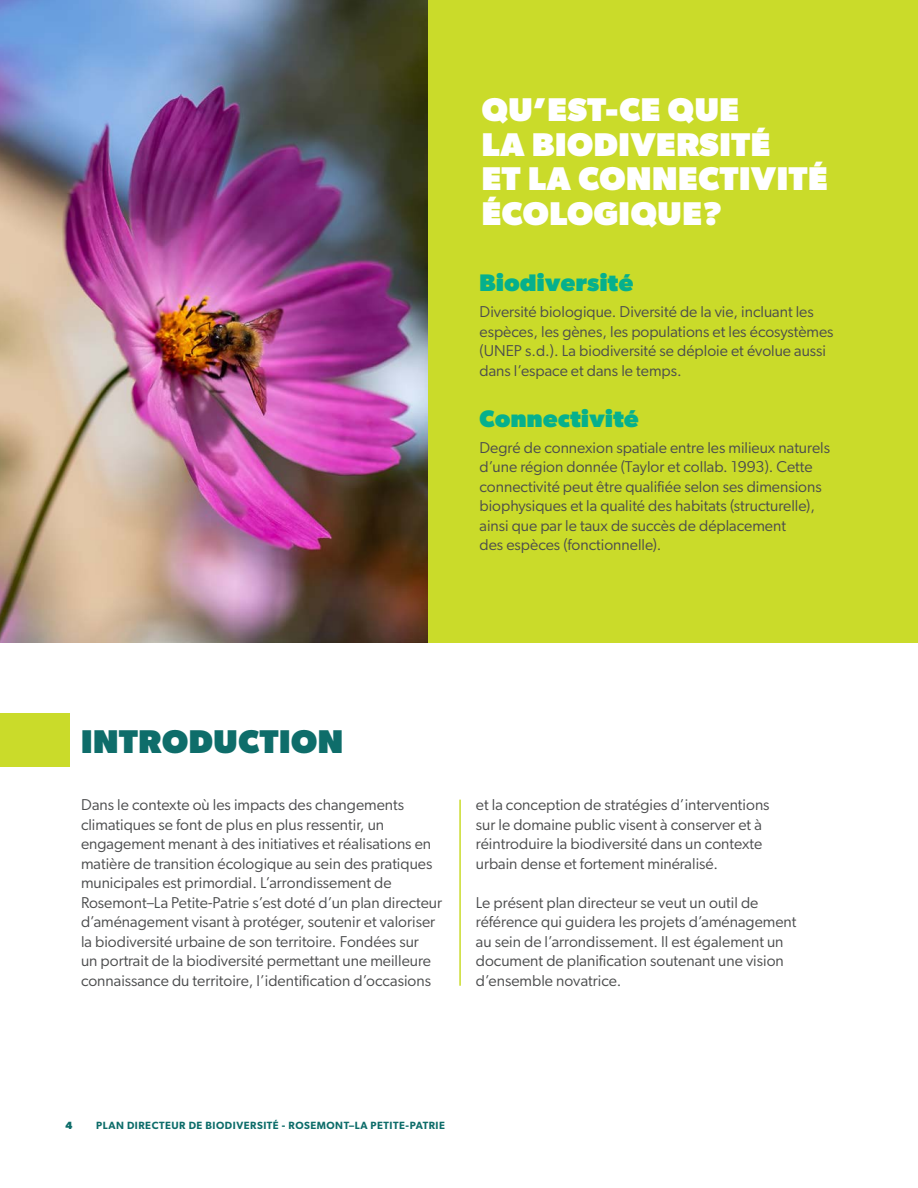
<style>
.page{position:relative;width:918px;height:1188px;background:#fff}
.page>*{position:absolute;margin:0;border:0;box-sizing:border-box;transform-origin:0 0}
.t1{font:800 33px/34.5px "Gibson";letter-spacing:.02em;color:#fff}
.t2{font:800 33px "Gibson";letter-spacing:.02em;color:#0e6d6a}
.t3{font:800 24px "Gibson";letter-spacing:.02em;color:#05b08d}
.t4{font:15.75px/19.5px "Gibson";color:#4b4c4d}
.t5{font:600 10.5px "Gibson";letter-spacing:.05em;color:#0e6d6a}
.t6{font:700 10.5px "Gibson";color:#0e6d6a}
</style>
<div class="page">
<img style="left:0;top:0;width:428px;height:643px">
<div style="left:428px;top:0;width:490px;height:643px;background:#cadb2a"></div>
<div style="left:0;top:713px;width:70px;height:54px;background:#cadb2a"></div>
<hr style="left:459px;top:800px;width:2px;height:186px;background:#cadb2a">
<h1 class="t1" style="left:482px;top:93px;width:348px">QU’EST-CE QUE<br>LA BIODIVERSITÉ<br>ET LA CONNECTIVITÉ<br>ÉCOLOGIQUE?</h1>
<h2 class="t3" style="left:480px;top:269px;width:155px">Biodiversité</h2>
<p class="t4" style="left:480px;top:302px;width:356px">Diversité biologique. Diversité de la vie, incluant les espèces, les gènes, les populations et les écosystèmes (UNEP s.d.). La biodiversité se déploie et évolue aussi dans l’espace et dans le temps.</p>
<h2 class="t3" style="left:480px;top:404px;width:161px">Connectivité</h2>
<h1 class="t2" style="left:81px;top:722px;width:264px">INTRODUCTION</h1>
<p class="t4" style="left:480px;top:437px;width:352px">Degré de connexion spatiale entre les milieux naturels d’une région donnée (Taylor et collab. 1993). Cette connectivité peut être qualifiée selon ses dimensions biophysiques et la qualité des habitats (structurelle), ainsi que par le taux de succès de déplacement<br>des espèces (fonctionnelle).</p>
<p class="t4" style="left:81px;top:795px;width:363px">Dans le contexte où les impacts des changements climatiques se font de plus en plus ressentir, un engagement menant à des initiatives et réalisations en matière de transition écologique au sein des pratiques municipales est primordial. L’arrondissement de Rosemont–La Petite-Patrie s’est doté d’un plan directeur d’aménagement visant à protéger, soutenir et valoriser la biodiversité urbaine de son territoire. Fondées sur<br>un portrait de la biodiversité permettant une meilleure connaissance du territoire, l’identification d’occasions</p>
<p class="t4" style="left:476px;top:795px;width:295px">et la conception de stratégies d’interventions sur le domaine public visent à conserver et à réintroduire la biodiversité dans un contexte urbain dense et fortement minéralisé.</p>
<p class="t4" style="left:476px;top:892px;width:322px">Le présent plan directeur se veut un outil de référence qui guidera les projets d’aménagement au sein de l’arrondissement. Il est également un document de planification soutenant une vision d’ensemble novatrice.</p>
<p class="t6" style="left:65px;top:1119px;width:8px">4</p>
<p class="t5" style="left:96px;top:1119px;width:350px">PLAN DIRECTEUR DE BIODIVERSITÉ - ROSEMONT–LA PETITE-PATRIE</p>
</div>
